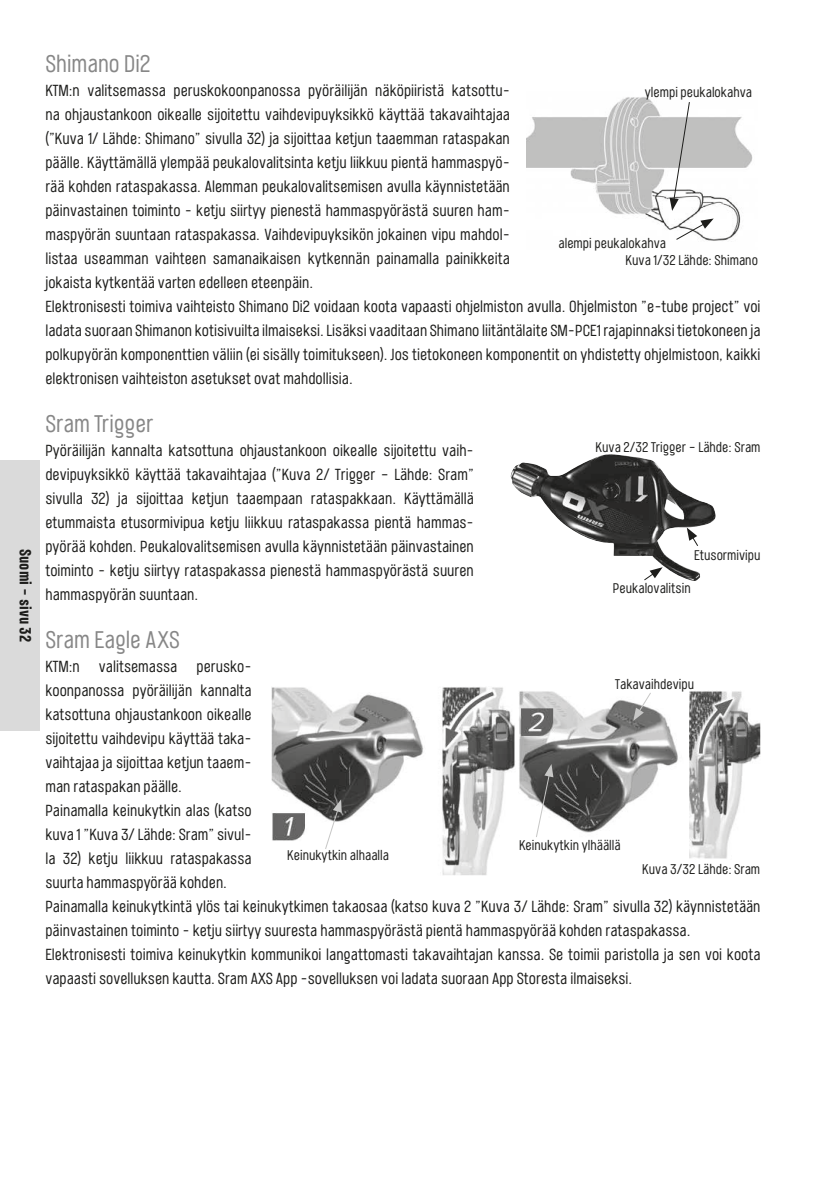
<style>
.page{position:relative;width:823px;height:1191px;background:#fff}
.page>*{position:absolute;margin:0;border:0;box-sizing:border-box;transform-origin:0 0}
.t1{font:24px "Port Condensed";color:#878787}
.t2{font:16px/24px "Port Condensed";color:#1d1d1b}
.t3{font:700 16px "Port Condensed";color:#1d1d1b}
.t4{font:14px "Port Condensed";color:#1d1d1b}
</style>
<div class="page">
<div style="left:0;top:460px;width:40px;height:271px;background:#dadada"></div>
<img style="left:526px;top:97px;width:227px;height:144px">
<svg style="left:669px;top:101px;width:21px;height:110px"></svg>
<svg style="left:674px;top:218px;width:39px;height:23px"></svg>
<img style="left:566px;top:454px;width:44px;height:19px">
<svg style="left:644px;top:567px;width:18px;height:14px"></svg>
<svg style="left:686px;top:527px;width:12px;height:19px"></svg>
<img style="left:271px;top:687px;width:244px;height:188px">
<svg style="left:324px;top:799px;width:17px;height:51px"></svg>
<img style="left:519px;top:691px;width:241px;height:168px">
<svg style="left:535px;top:764px;width:18px;height:74px"></svg>
<svg style="left:633px;top:691px;width:18px;height:30px"></svg>
<p class="t3" style="left:36px;top:549px;width:94px;rotate:90deg">Suomi – sivu 32</p>
<h1 class="t1" style="left:45px;top:48px;width:107px">Shimano Di2</h1>
<p class="t2" style="left:45px;top:78px;width:716px">KTM:n valitsemassa peruskokoonpanossa pyöräilijän näköpiiristä katsottu-<br>na ohjaustankoon oikealle sijoitettu vaihdevipuyksikkö käyttää takavaihtajaa<br>(”Kuva 1/ Lähde: Shimano” sivulla 32) ja sijoittaa ketjun taaemman rataspakan<br>päälle. Käyttämällä ylempää peukalovalitsinta ketju liikkuu pientä hammaspyö-<br>rää kohden rataspakassa. Alemman peukalovalitsemisen avulla käynnistetään<br>päinvastainen toiminto - ketju siirtyy pienestä hammaspyörästä suuren ham-<br>maspyörän suuntaan rataspakassa. Vaihdevipuyksikön jokainen vipu mahdol-<br>listaa useamman vaihteen samanaikaisen kytkennän painamalla painikkeita<br>jokaista kytkentää varten edelleen eteenpäin.<br>Elektronisesti toimiva vaihteisto Shimano Di2 voidaan koota vapaasti ohjelmiston avulla. Ohjelmiston ”e-tube project” voi ladata suoraan Shimanon kotisivuilta ilmaiseksi. Lisäksi vaaditaan Shimano liitäntälaite SM-PCE1 rajapinnaksi tietokoneen ja polkupyörän komponenttien väliin (ei sisälly toimitukseen). Jos tietokoneen komponentit on yhdistetty ohjelmistoon, kaikki elektronisen vaihteiston asetukset ovat mahdollisia.</p>
<h1 class="t1" style="left:45px;top:408px;width:109px">Sram Trigger</h1>
<p class="t4" style="left:595px;top:438px;width:166px">Kuva 2/32 Trigger – Lähde: Sram</p>
<p class="t4" style="left:644px;top:83px;width:109px">ylempi peukalokahva</p>
<p class="t4" style="left:558px;top:234px;width:109px">alempi peukalokahva</p>
<p class="t4" style="left:625px;top:251px;width:134px">Kuva 1/32 Lähde: Shimano</p>
<p class="t2" style="left:45px;top:438px;width:430px;text-align:justify">Pyöräilijän kannalta katsottuna ohjaustankoon oikealle sijoitettu vaih&shy;devipuyksikkö käyttää takavaihtajaa (”Kuva 2/ Trigger – Lähde: Sram” sivulla 32) ja sijoittaa ketjun taaempaan rataspakkaan. Käyttämällä etummaista etusormivipua ketju liikkuu rataspakassa pientä hammas&shy;pyörää kohden. Peukalovalitsemisen avulla käynnistetään päinvastainen toiminto - ketju siirtyy rataspakassa pienestä hammaspyörästä suuren hammaspyörän suuntaan.</p>
<h1 class="t1" style="left:45px;top:624px;width:136px">Sram Eagle AXS</h1>
<p class="t2" style="left:45px;top:654px;width:208px">KTM:n valitsemassa perusko&shy;koonpanossa pyöräilijän kannalta</p>
<p class="t4" style="left:693px;top:546px;width:68px">Etusormivipu</p>
<p class="t4" style="left:612px;top:579px;width:79px">Peukalovalitsin</p>
<p class="t4" style="left:615px;top:675px;width:80px">Takavaihdevipu</p>
<p class="t2" style="left:45px;top:702px;width:716px">katsottuna ohjaustankoon oikealle<br>sijoitettu vaihdevipu käyttää taka-<br>vaihtajaa ja sijoittaa ketjun taaem-<br>man rataspakan päälle.<br>Painamalla keinukytkin alas (katso<br>kuva 1 ”Kuva 3/ Lähde: Sram” sivul-<br>la 32) ketju liikkuu rataspakassa<br>suurta hammaspyörää kohden.<br>Painamalla keinukytkintä ylös tai keinukytkimen takaosaa (katso kuva 2 ”Kuva 3/ Lähde: Sram” sivulla 32) käynnistetään päinvastainen toiminto - ketju siirtyy suuresta hammaspyörästä pientä hammaspyörää kohden rataspakassa.<br>Elektronisesti toimiva keinukytkin kommunikoi langattomasti takavaihtajan kanssa. Se toimii paristolla ja sen voi koota vapaasti sovelluksen kautta. Sram AXS App -sovelluksen voi ladata suoraan App Storesta ilmaiseksi.</p>
<p class="t4" style="left:518px;top:835px;width:103px">Keinukytkin ylhäällä</p>
<p class="t4" style="left:287px;top:846px;width:103px">Keinukytkin alhaalla</p>
<p class="t4" style="left:642px;top:860px;width:119px">Kuva 3/32 Lähde: Sram</p>
</div>
